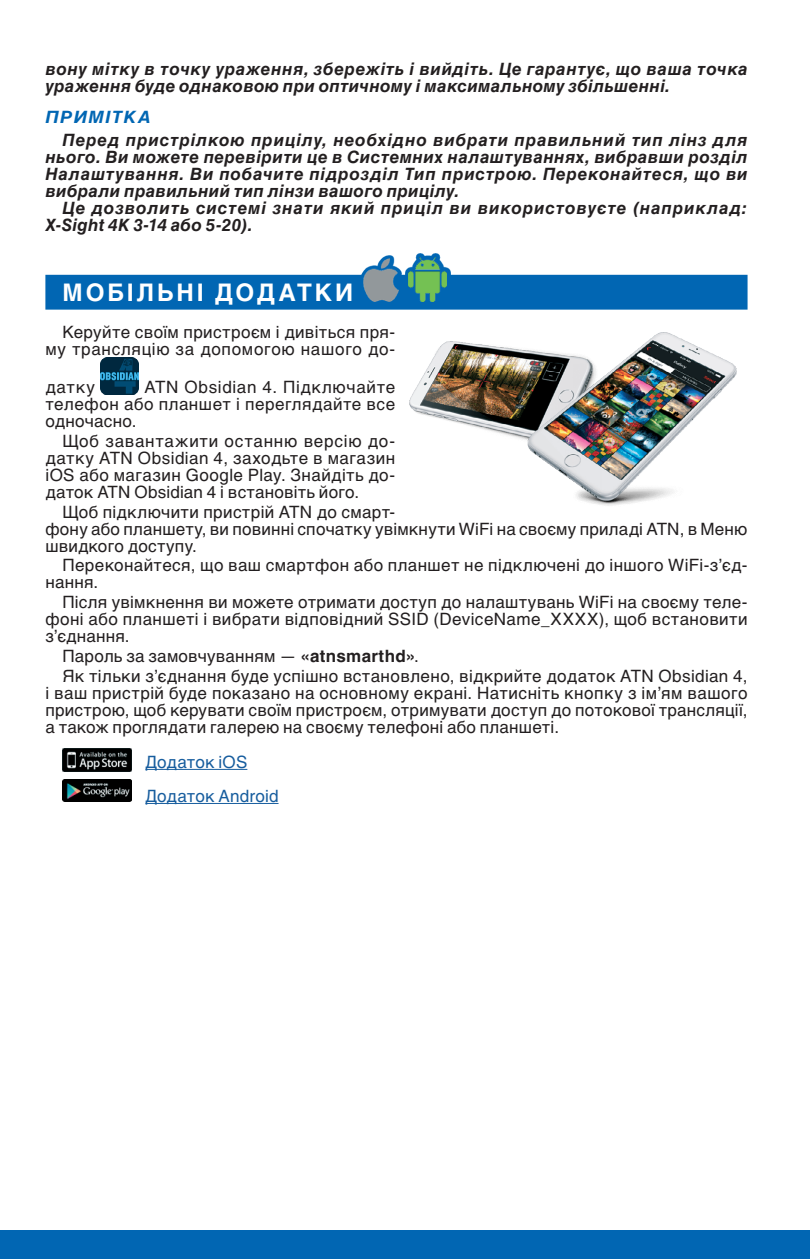
<style>
.page{position:relative;width:810px;height:1259px;background:#fff}
.page>*{position:absolute;margin:0;border:0;box-sizing:border-box;transform-origin:0 0}
.t1{font:700 24px "Helios";letter-spacing:.12em;color:#fff}
.t2{font:17px/17px "Helvetica C";letter-spacing:.02em;color:#231f20;text-align:justify}
.t3{font:italic 700 17px/17px "Helvetica C";letter-spacing:.03em;color:#231f20}
.t4{font:italic 700 17px/17px "Helvetica C";letter-spacing:.055em;color:#231f20}
.t5{font:17px/34px "Helvetica C";letter-spacing:.01em;color:#175d9e}
.t6{font:italic 700 17px "Helvetica C";letter-spacing:.075em;color:#0166b3;scale:1.1 1}
.s1{font-weight:700}
</style>
<div class="page">
<div style="left:0;top:1230px;width:809px;height:28px;background:#0166b3"></div>
<div style="left:45px;top:275px;width:702px;height:34px;background:#0166b3"></div>
<hr style="left:145px;top:768px;width:102px;height:1px;background:#175d9e">
<hr style="left:145px;top:802px;width:133px;height:1px;background:#175d9e">
<svg style="left:360px;top:255px;width:42px;height:47px"></svg>
<img style="left:363px;top:259px;width:35px;height:42px">
<svg style="left:404px;top:253px;width:46px;height:49px"></svg>
<img style="left:408px;top:257px;width:38px;height:44px">
<img style="left:101px;top:357px;width:37px;height:37px">
<img style="left:62px;top:748px;width:69px;height:23px">
<img style="left:62px;top:779px;width:69px;height:22px">
<img style="left:409px;top:332px;width:327px;height:174px">
<p class="t3" style="left:45px;top:60px;width:703px">вону мітку в точку ураження, збережіть і вийдіть. Це гарантує, що ваша точка ураження буде однаковою при оптичному і максимальному збільшенні.</p>
<p class="t6" style="left:45px;top:107px;width:97px">ПРИМІТКА</p>
<p class="t3" style="left:45px;top:131px;width:703px;text-align:justify;text-indent:17px">Перед пристрілкою прицілу, необхідно вибрати правильний тип лінз для нього. Ви можете перевірити це в Системних налаштуваннях, вибравши розділ Налаштування. Ви побачите підрозділ Тип пристрою. Переконайтеся, що ви вибрали правильний тип лінзи вашого прицілу.</p>
<p class="t4" style="left:45px;top:199px;width:703px;text-indent:17px">Це дозволить системі знати який приціл ви використовуєте (наприклад:<br>X-Sight 4K 3-14 або 5-20).</p>
<h1 class="t1" style="left:62px;top:277px;width:292px">МОБІЛЬНІ ДОДАТКИ</h1>
<p class="t2" style="left:45px;top:324px;width:351px;text-align:right">Керуйте своїм пристроєм і дивіться пря&shy;му трансляцію за допомогою нашого до-</p>
<p class="t2" style="left:45px;top:378px;width:51px">датку</p>
<p class="t2" style="left:45px;top:378px;width:351px;text-indent:99px">ATN Obsidian 4. Підключайте телефон або планшет і переглядайте все одночасно.</p>
<p class="t2" style="left:45px;top:432px;width:351px;text-indent:17px">Щоб завантажити останню версію до&shy;датку ATN Obsidian 4, заходьте в магазин iOS або магазин Google Play. Знайдіть до&shy;даток ATN Obsidian 4 і встановіть його.</p>
<p class="t2" style="left:45px;top:503px;width:703px;text-align:left;text-indent:17px">Щоб підключити пристрій ATN до смарт-<br>фону або планшету, ви повинні спочатку увімкнути WiFi на своєму приладі ATN, в Меню швидкого доступу.</p>
<p class="t2" style="left:45px;top:557px;width:703px;text-indent:17px">Переконайтеся, що ваш смартфон або планшет не підключені до іншого WiFi-з’єд&shy;нання.</p>
<p class="t2" style="left:45px;top:593px;width:703px;text-indent:17px">Після увімкнення ви можете отримати доступ до налаштувань WiFi на своєму теле&shy;фоні або планшеті і вибрати відповідний SSID (DeviceName_XXXX), щоб встановити з’єднання.</p>
<p class="t2" style="left:62px;top:646px;width:686px;line-height:19.8px">Пароль за замовчуванням — <span class="s1">«atnsmarthd»</span>.<br>Як тільки з’єднання буде успішно встановлено, відкрийте додаток ATN Obsidian 4,</p>
<p class="t2" style="left:45px;top:684px;width:703px">і ваш пристрій буде показано на основному екрані. Натисніть кнопку з ім’ям вашого пристрою, щоб керувати своїм пристроєм, отримувати доступ до потокової трансляції, а також проглядати галерею на своєму телефоні або планшеті.</p>
<p class="t5" style="left:145px;top:744px;width:134px">Додаток iOS<br>Додаток Android</p>
</div>
